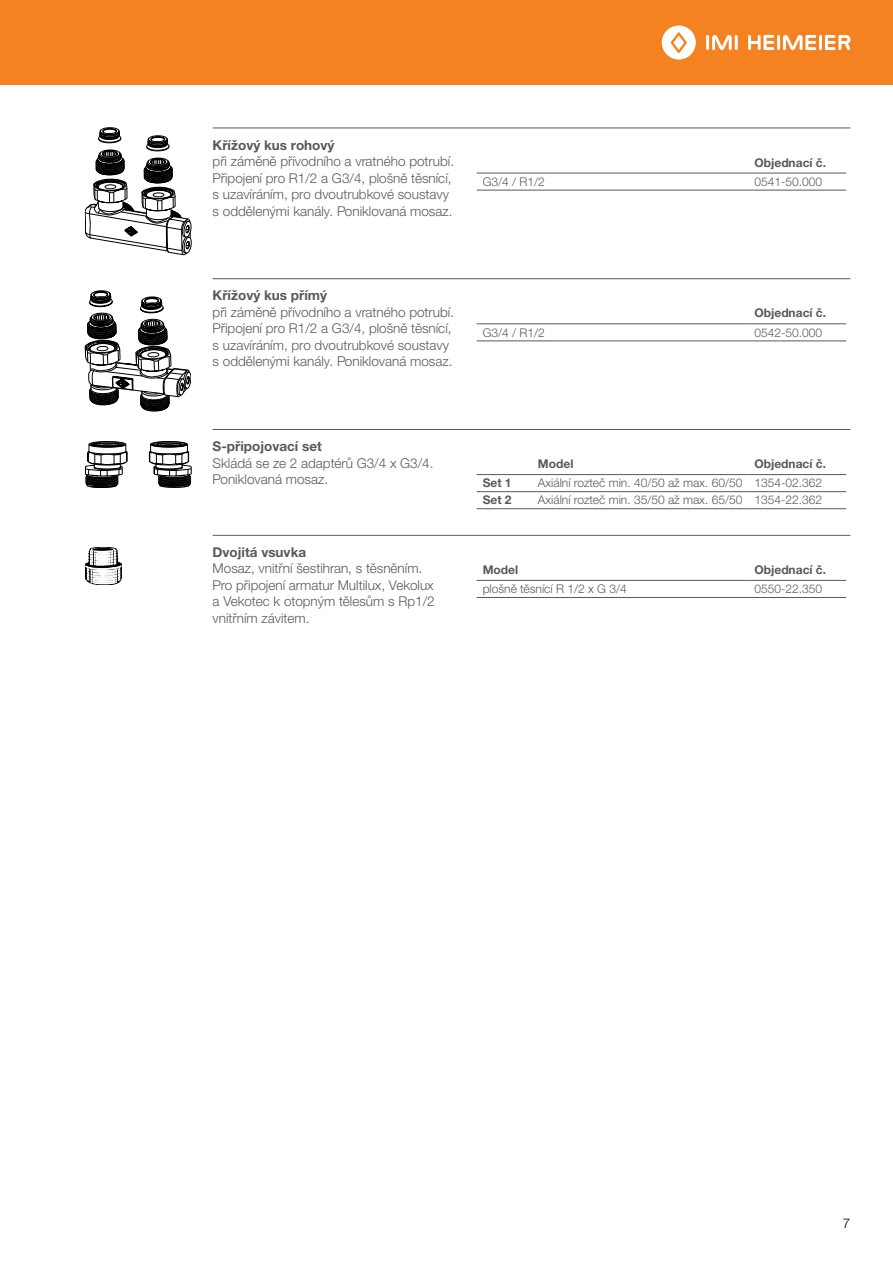
<style>
.page{position:relative;width:893px;height:1263px;background:#fff}
.page>*{position:absolute;margin:0;border:0;box-sizing:border-box;transform-origin:0 0}
.t1{font:300 13.5px/16.5px "Helvetica Neue LTW1 G";color:#58595b}
.t2{font:700 13.5px "Helvetica Neue LTW1 G";color:#58595b}
.t3{font:300 13.5px "Helvetica Neue LTW1 G";color:#000}
.t4{font:300 12px "Helvetica Neue LTW1 G";color:#58595b}
.t5{font:700 12px "Helvetica Neue LTW1 G";color:#58595b}
</style>
<div class="page">
<div style="left:0;top:0;width:893px;height:85px;background:#f58220"></div>
<hr style="left:706px;top:35px;width:3px;height:15px;background:#fff">
<hr style="left:735px;top:35px;width:3px;height:15px;background:#fff">
<svg style="left:712px;top:35px;width:20px;height:15px"></svg>
<svg style="left:662px;top:25px;width:34px;height:35px"></svg>
<hr style="left:777px;top:35px;width:3px;height:15px;background:#fff">
<svg style="left:748px;top:35px;width:26px;height:15px"></svg>
<hr style="left:819px;top:35px;width:3px;height:15px;background:#fff">
<svg style="left:783px;top:35px;width:33px;height:15px"></svg>
<svg style="left:825px;top:35px;width:25px;height:15px"></svg>
<hr style="left:213px;top:128px;width:637px;height:1px;background:#58595b">
<hr style="left:477px;top:173px;width:271px;height:1px;background:#58595b">
<hr style="left:477px;top:190px;width:271px;height:1px;background:#58595b">
<hr style="left:748px;top:173px;width:98px;height:1px;background:#58595b">
<hr style="left:748px;top:190px;width:98px;height:1px;background:#58595b">
<hr style="left:213px;top:278px;width:637px;height:1px;background:#58595b">
<hr style="left:477px;top:323px;width:271px;height:1px;background:#58595b">
<hr style="left:477px;top:341px;width:271px;height:1px;background:#58595b">
<hr style="left:748px;top:323px;width:98px;height:1px;background:#58595b">
<hr style="left:748px;top:341px;width:98px;height:1px;background:#58595b">
<hr style="left:213px;top:429px;width:637px;height:1px;background:#58595b">
<hr style="left:477px;top:474px;width:55px;height:1px;background:#58595b">
<hr style="left:532px;top:474px;width:216px;height:1px;background:#58595b">
<hr style="left:748px;top:474px;width:98px;height:1px;background:#58595b">
<hr style="left:477px;top:491px;width:55px;height:1px;background:#58595b">
<hr style="left:477px;top:508px;width:55px;height:1px;background:#58595b">
<hr style="left:532px;top:491px;width:216px;height:1px;background:#58595b">
<hr style="left:532px;top:508px;width:216px;height:1px;background:#58595b">
<hr style="left:748px;top:491px;width:98px;height:1px;background:#58595b">
<hr style="left:748px;top:508px;width:98px;height:1px;background:#58595b">
<hr style="left:213px;top:535px;width:637px;height:1px;background:#58595b">
<hr style="left:477px;top:580px;width:271px;height:1px;background:#58595b">
<hr style="left:477px;top:597px;width:271px;height:1px;background:#58595b">
<hr style="left:748px;top:580px;width:98px;height:1px;background:#58595b">
<hr style="left:748px;top:597px;width:98px;height:1px;background:#58595b">
<svg style="left:85px;top:291px;width:106px;height:120px"></svg>
<svg style="left:85px;top:441px;width:107px;height:47px"></svg>
<svg style="left:85px;top:547px;width:37px;height:38px"></svg>
<svg style="left:85px;top:128px;width:106px;height:127px"></svg>
<p class="t2" style="left:213px;top:136px;width:123px">Křížový kus rohový</p>
<p class="t1" style="left:213px;top:153px;width:243px">při záměně přívodního a vratného potrubí.<br>Připojení pro R1/2 a G3/4, plošně těsnící, s uzavíráním, pro dvoutrubkové soustavy s oddělenými kanály. Poniklovaná mosaz.</p>
<p class="t5" style="left:754px;top:155px;width:73px">Objednací č.</p>
<p class="t4" style="left:483px;top:174px;width:64px">G3/4 / R1/2</p>
<p class="t4" style="left:754px;top:174px;width:69px">0541-50.000</p>
<p class="t2" style="left:213px;top:287px;width:116px">Křížový kus přímý</p>
<p class="t1" style="left:213px;top:304px;width:243px">při záměně přívodního a vratného potrubí.<br>Připojení pro R1/2 a G3/4, plošně těsnící, s uzavíráním, pro dvoutrubkové soustavy s oddělenými kanály. Poniklovaná mosaz.</p>
<p class="t5" style="left:754px;top:306px;width:73px">Objednací č.</p>
<p class="t4" style="left:483px;top:325px;width:64px">G3/4 / R1/2</p>
<p class="t4" style="left:754px;top:325px;width:69px">0542-50.000</p>
<p class="t2" style="left:213px;top:438px;width:111px">S-připojovací set</p>
<p class="t1" style="left:213px;top:454px;width:222px">Skládá se ze 2 adaptérů G3/4 x G3/4.<br>Poniklovaná mosaz.</p>
<p class="t5" style="left:538px;top:456px;width:37px">Model</p>
<p class="t5" style="left:754px;top:456px;width:73px">Objednací č.</p>
<p class="t5" style="left:483px;top:476px;width:30px">Set 1</p>
<p class="t4" style="left:538px;top:476px;width:286px">Axiální rozteč min. 40/50 až max. 60/50 1354-02.362</p>
<p class="t5" style="left:483px;top:493px;width:30px">Set 2</p>
<p class="t4" style="left:538px;top:493px;width:286px">Axiální rozteč min. 35/50 až max. 65/50 1354-22.362</p>
<p class="t2" style="left:213px;top:544px;width:95px">Dvojitá vsuvka</p>
<p class="t1" style="left:213px;top:560px;width:224px">Mosaz, vnitřní šestihran, s těsněním.<br>Pro připojení armatur Multilux, Vekolux a Vekotec k otopným tělesům s Rp1/2 vnitřním závitem.</p>
<p class="t5" style="left:483px;top:562px;width:37px">Model</p>
<p class="t5" style="left:754px;top:562px;width:73px">Objednací č.</p>
<p class="t4" style="left:483px;top:582px;width:146px">plošně těsnící R 1/2 x G 3/4</p>
<p class="t4" style="left:754px;top:582px;width:69px">0550-22.350</p>
<p class="t3" style="left:843px;top:1215px;width:9px">7</p>
</div>
